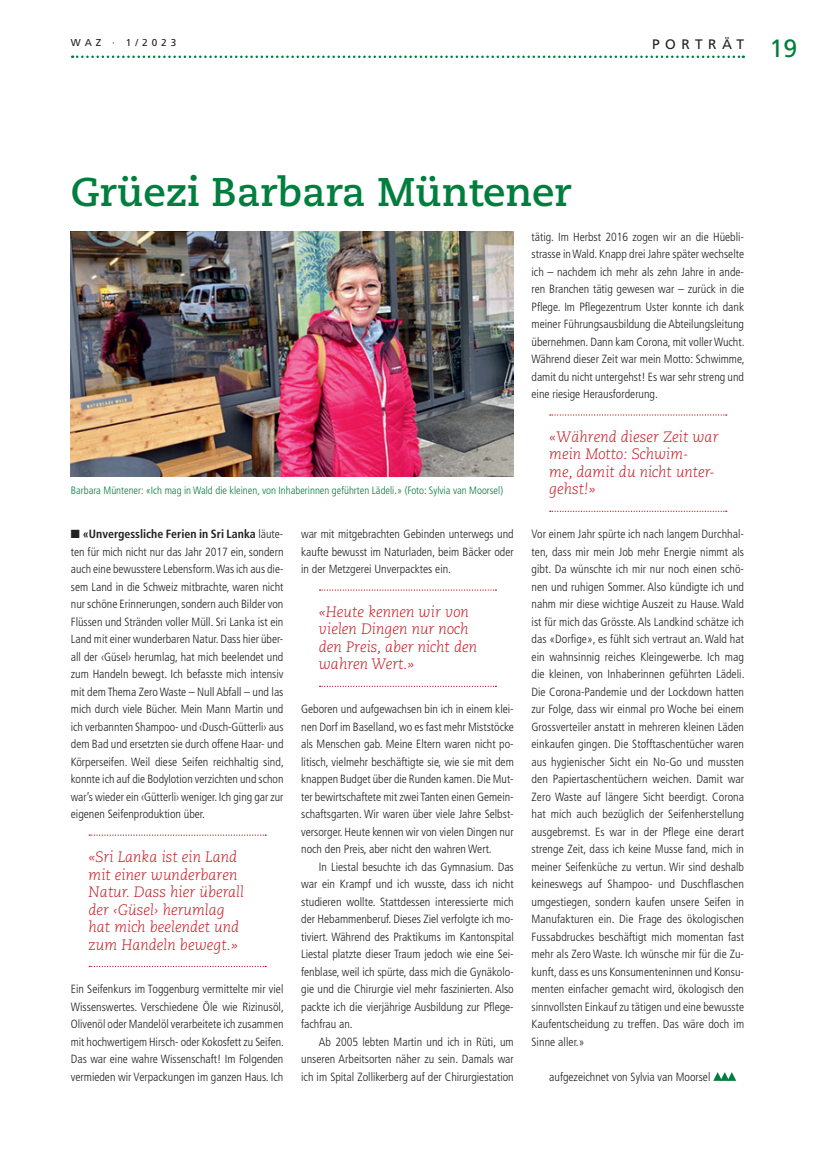
<style>
.page{position:relative;width:815px;height:1152px;background:#fff}
.page>*{position:absolute;margin:0;border:0;box-sizing:border-box;transform-origin:0 0}
.t1{font:700 40px "Caecilia";color:#007e3d}
.t2{font:25px "Frutiger LT Std";color:#007e3d}
.t3{font:italic 300 15px/17.5px "Caecilia";color:#c4121a}
.t4{font:13.75px "Frutiger LT Std";letter-spacing:.4em;color:#231f20}
.t5{font:300 condensed 11.88px/17.5px "Frutiger LT Std";color:#231f20;text-align:justify}
.t6{font:300 condensed 10.62px "Frutiger LT Std";color:#007e3d}
.t7{font:10px "Frutiger LT Std";letter-spacing:.4em;color:#231f20}
.s1{font-weight:700}
</style>
<div class="page">
<svg style="left:72px;top:56px;width:672px;height:2px"></svg>
<svg style="left:89px;top:834px;width:177px;height:1px"></svg>
<svg style="left:89px;top:965px;width:177px;height:2px"></svg>
<svg style="left:320px;top:589px;width:176px;height:1px"></svg>
<svg style="left:320px;top:685px;width:176px;height:2px"></svg>
<svg style="left:550px;top:414px;width:177px;height:1px"></svg>
<svg style="left:550px;top:510px;width:177px;height:2px"></svg>
<svg style="left:713px;top:1072px;width:23px;height:8px"></svg>
<img style="left:71px;top:232px;width:443px;height:245px">
<p class="t7" style="left:71px;top:37px;width:107px">WAZ · 1/2023</p>
<p class="t4" style="left:652px;top:36px;width:94px">PORTRÄT</p>
<h2 class="t2" style="left:770px;top:33px;width:29px">19</h2>
<h1 class="t1" style="left:71px;top:168px;width:502px">Grüezi Barbara Müntener</h1>
<p class="t6" style="left:71px;top:484px;width:434px">Barbara Müntener: «Ich mag in Wald die kleinen, von Inhaberinnen geführten Lädeli.» (Foto: Sylvia van Moorsel)</p>
<p class="t5" style="left:71px;top:525px;width:215px">■ <span class="s1">«Unvergessliche Ferien in Sri Lanka</span> läute&shy;ten für mich nicht nur das Jahr 2017 ein, sondern auch eine bewusstere Lebensform. Was ich aus die&shy;sem Land in die Schweiz mitbrachte, waren nicht nur schöne Erinnerungen, sondern auch Bilder von Flüssen und Stränden voller Müll. Sri Lanka ist ein Land mit einer wunderbaren Natur. Dass hier über&shy;all der ‹Güsel› herumlag, hat mich beelendet und zum Handeln bewegt. Ich befasste mich intensiv mit dem Thema Zero Waste – Null Abfall – und las mich durch viele Bücher. Mein Mann Martin und ich verbannten Shampoo- und ‹Dusch-Gütterli› aus dem Bad und ersetzten sie durch offene Haar- und Körperseifen. Weil diese Seifen reichhaltig sind, konnte ich auf die Bodylotion verzichten und schon war’s wieder ein ‹Gütterli› weniger. Ich ging gar zur eigenen Seifenproduktion über.</p>
<p class="t3" style="left:89px;top:848px;width:157px">«Sri Lanka ist ein Land mit einer wunderbaren<br>Natur. Dass hier überall der ‹Güsel› herumlag hat mich beelendet und zum Handeln bewegt.»</p>
<p class="t5" style="left:71px;top:980px;width:215px">Ein Seifenkurs im Toggenburg vermittelte mir viel Wissenswertes. Verschiedene Öle wie Rizinusöl, Olivenöl oder Mandelöl verarbeitete ich zusammen mit hochwertigem Hirsch- oder Kokosfett zu Seifen.<br>Das war eine wahre Wissenschaft! Im Folgenden vermieden wir Verpackungen im ganzen Haus. Ich</p>
<p class="t5" style="left:301px;top:525px;width:214px">war mit mitgebrachten Gebinden unterwegs und kaufte bewusst im Naturladen, beim Bäcker oder in der Metzgerei Unverpacktes ein.</p>
<p class="t3" style="left:319px;top:603px;width:160px">«Heute kennen wir von vielen Dingen nur noch den Preis, aber nicht den wahren Wert.»</p>
<p class="t5" style="left:301px;top:700px;width:214px">Geboren und aufgewachsen bin ich in einem klei&shy;nen Dorf im Baselland, wo es fast mehr Miststöcke als Menschen gab. Meine Eltern waren nicht po&shy;litisch, vielmehr beschäftigte sie, wie sie mit dem knappen Budget über die Runden kamen. Die Mut&shy;ter bewirtschaftete mit zwei Tanten einen Gemein&shy;schaftsgarten. Wir waren über viele Jahre Selbst&shy;versorger. Heute kennen wir von vielen Dingen nur noch den Preis, aber nicht den wahren Wert.</p>
<p class="t5" style="left:301px;top:858px;width:214px;text-indent:18px">In Liestal besuchte ich das Gymnasium. Das war ein Krampf und ich wusste, dass ich nicht studieren wollte. Stattdessen interessierte mich der Hebammenberuf. Dieses Ziel verfolgte ich mo&shy;tiviert. Während des Praktikums im Kantonspital Liestal platzte dieser Traum jedoch wie eine Sei&shy;fenblase, weil ich spürte, dass mich die Gynäkolo&shy;gie und die Chirurgie viel mehr faszinierten. Also packte ich die vierjährige Ausbildung zur Pflege&shy;fachfrau an.</p>
<p class="t5" style="left:301px;top:1033px;width:214px;text-indent:18px">Ab 2005 lebten Martin und ich in Rüti, um unseren Arbeitsorten näher zu sein. Damals war ich im Spital Zollikerberg auf der Chirurgiestation</p>
<p class="t5" style="left:531px;top:228px;width:215px">tätig. Im Herbst 2016 zogen wir an die Hüebli&shy;strasse in Wald. Knapp drei Jahre später wechselte ich – nachdem ich mehr als zehn Jahre in ande&shy;ren Branchen tätig gewesen war – zurück in die Pflege. Im Pflegezentrum Uster konnte ich dank meiner Führungsausbildung die Abteilungsleitung übernehmen. Dann kam Corona, mit voller Wucht.<br>Während dieser Zeit war mein Motto: Schwimme, damit du nicht untergehst! Es war sehr streng und eine riesige Herausforderung.</p>
<p class="t3" style="left:549px;top:428px;width:171px">«Während dieser Zeit war mein Motto: Schwim-<br>me, damit du nicht unter&shy;gehst!»</p>
<p class="t5" style="left:531px;top:525px;width:215px">Vor einem Jahr spürte ich nach langem Durchhal&shy;ten, dass mir mein Job mehr Energie nimmt als gibt. Da wünschte ich mir nur noch einen schö&shy;nen und ruhigen Sommer. Also kündigte ich und nahm mir diese wichtige Auszeit zu Hause. Wald ist für mich das Grösste. Als Landkind schätze ich das «Dorfige», es fühlt sich vertraut an. Wald hat ein wahnsinnig reiches Kleingewerbe. Ich mag die kleinen, von Inhaberinnen geführten Lädeli.<br>Die Corona-Pandemie und der Lockdown hatten zur Folge, dass wir einmal pro Woche bei einem Grossverteiler anstatt in mehreren kleinen Läden einkaufen gingen. Die Stofftaschentücher waren aus hygienischer Sicht ein No-Go und mussten den Papiertaschentüchern weichen. Damit war Zero Waste auf längere Sicht beerdigt. Corona hat mich auch bezüglich der Seifenherstellung ausgebremst. Es war in der Pflege eine derart strenge Zeit, dass ich keine Musse fand, mich in meiner Seifenküche zu vertun. Wir sind deshalb keineswegs auf Shampoo- und Duschflaschen umgestiegen, sondern kaufen unsere Seifen in Manufakturen ein. Die Frage des ökologischen Fussabdruckes beschäftigt mich momentan fast mehr als Zero Waste. Ich wünsche mir für die Zu&shy;kunft, dass es uns Konsumenteninnen und Konsu&shy;menten einfacher gemacht wird, ökologisch den sinnvollsten Einkauf zu tätigen und eine bewusste Kaufentscheidung zu treffen. Das wäre doch im Sinne aller.»</p>
<p class="t5" style="left:549px;top:1068px;width:163px">aufgezeichnet von Sylvia van Moorsel</p>
</div>
